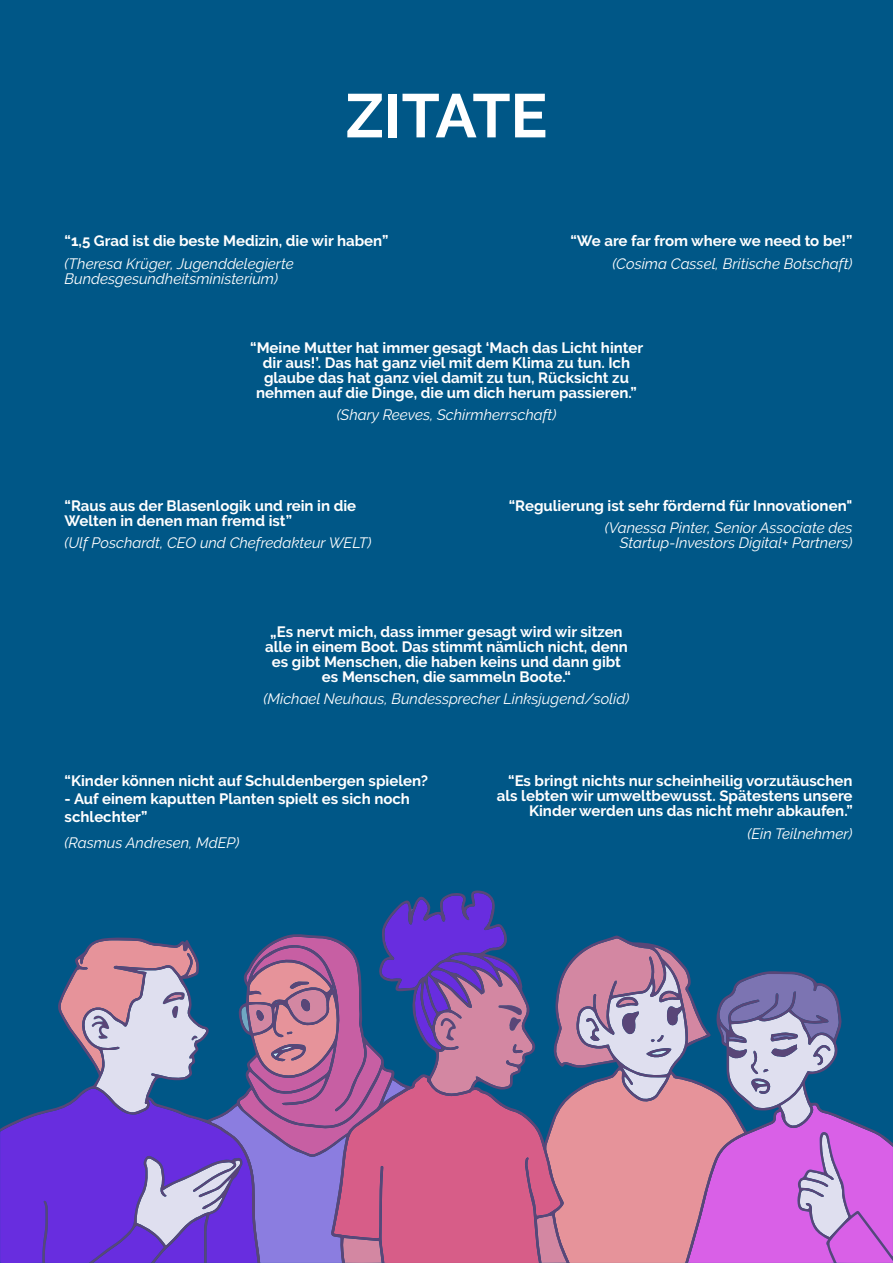
<style>
.page{position:relative;width:893px;height:1263px;background:#005787}
.page>*{position:absolute;margin:0;border:0;box-sizing:border-box;transform-origin:0 0}
.t1{font:700 61.5px "Raleway";color:#fff}
.t2{font:700 15px/15px "Raleway";color:#fff;text-align:center}
.t3{font:italic 15px/15px "Raleway";color:#fff;text-align:right}
</style>
<div class="page">
<svg style="left:260px;top:892px;width:633px;height:371px"></svg>
<svg style="left:0;top:937px;width:260px;height:326px"></svg>
<h1 class="t1" style="left:345px;top:80px;width:203px">ZITATE</h1>
<p class="t2" style="left:65px;top:233px;width:325px">“1,5 Grad ist die beste Medizin, die wir haben”</p>
<p class="t3" style="left:65px;top:256px;width:231px;text-align:left">(Theresa Krüger, Jugenddelegierte<br>Bundesgesundheitsministerium)</p>
<p class="t2" style="left:570px;top:233px;width:284px">“We are far from where we need to be!”</p>
<p class="t3" style="left:613px;top:256px;width:241px">(Cosima Cassel, Britische Botschaft)</p>
<p class="t2" style="left:250px;top:340px;width:394px">“Meine Mutter hat immer gesagt ‘Mach das Licht hinter dir aus!’. Das hat ganz viel mit dem Klima zu tun. Ich glaube das hat ganz viel damit zu tun, Rücksicht zu nehmen auf die Dinge, die um dich herum passieren.”</p>
<p class="t3" style="left:337px;top:407px;width:221px">(Shary Reeves, Schirmherrschaft)</p>
<p class="t2" style="left:65px;top:498px;width:293px;text-align:left">“Raus aus der Blasenlogik und rein in die<br>Welten in denen man fremd ist”</p>
<p class="t3" style="left:65px;top:535px;width:308px">(Ulf Poschardt, CEO und Chefredakteur WELT)</p>
<p class="t2" style="left:509px;top:498px;width:345px">“Regulierung ist sehr fördernd für Innovationen"</p>
<p class="t3" style="left:605px;top:520px;width:249px">(Vanessa Pinter, Senior Associate des<br>Startup-Investors Digital+ Partners)</p>
<p class="t2" style="left:265px;top:624px;width:364px">„Es nervt mich, dass immer gesagt wird wir sitzen alle in einem Boot. Das stimmt nämlich nicht, denn es gibt Menschen, die haben keins und dann gibt es Menschen, die sammeln Boote.“</p>
<p class="t3" style="left:264px;top:691px;width:367px">(Michael Neuhaus, Bundessprecher Linksjugend/solid)</p>
<p class="t2" style="left:65px;top:773px;width:365px">“Kinder können nicht auf Schuldenbergen spielen?</p>
<p class="t2" style="left:65px;top:790px;width:347px;line-height:18px;text-align:left">- Auf einem kaputten Planten spielt es sich noch schlechter”</p>
<p class="t3" style="left:65px;top:835px;width:176px">(Rasmus Andresen, MdEP)</p>
<p class="t2" style="left:497px;top:773px;width:358px;text-align:right">“Es bringt nichts nur scheinheilig vorzutäuschen als lebten wir umweltbewusst. Spätestens unsere<br>Kinder werden uns das nicht mehr abkaufen.”</p>
<p class="t3" style="left:748px;top:826px;width:106px">(Ein Teilnehmer)</p>
</div>
